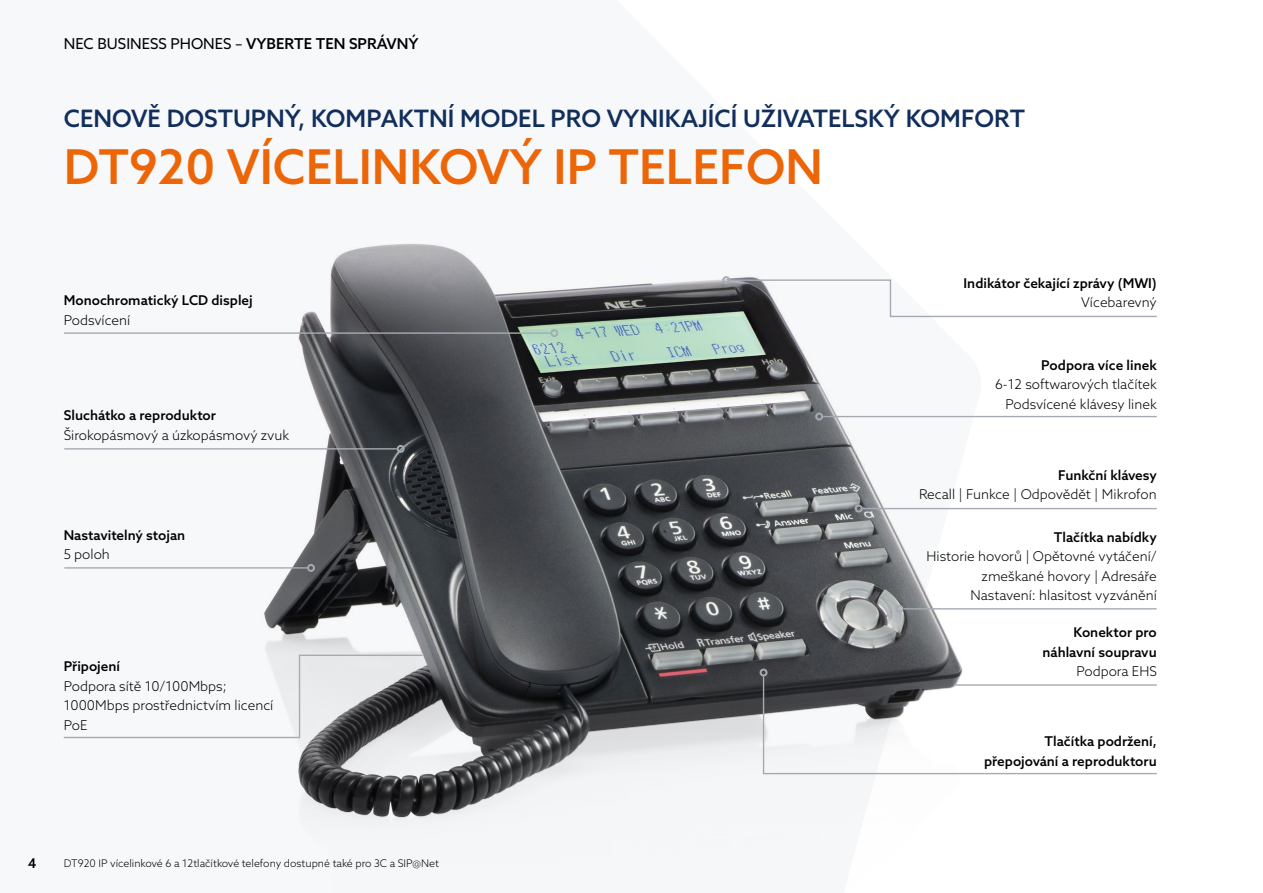
<style>
.page{position:relative;width:1263px;height:893px;background:#fff}
.page>*{position:absolute;margin:0;border:0;box-sizing:border-box;transform-origin:0 0}
.t1{font:500 48px "Azo Sans";color:#ec6608}
.t2{font:500 24px "Azo Sans";color:#122e5c}
.t3{font:15px "Azo Sans";color:#000}
.t4{font:300 13.5px/19.5px "Azo Sans";color:#000;text-align:right}
.t5{font:500 13.5px/19.5px "Azo Sans";color:#000;text-align:right}
.t6{font:300 10.5px "Azo Sans";color:#000}
.s1{font-weight:500}
</style>
<div class="page">
<img style="left:261px;top:243px;width:708px;height:602px">
<img style="left:264px;top:244px;width:215px;height:573px">
<svg style="left:722px;top:276px;width:435px;height:42px"></svg>
<hr style="left:863px;top:508px;width:294px;height:1px;background:#a6abb3">
<svg style="left:855px;top:505px;width:8px;height:8px"></svg>
<hr style="left:903px;top:608px;width:254px;height:1px;background:#a6abb3">
<svg style="left:895px;top:605px;width:8px;height:8px"></svg>
<hr style="left:64px;top:332px;width:486px;height:2px;background:#a6abb3">
<svg style="left:550px;top:329px;width:8px;height:8px"></svg>
<hr style="left:64px;top:448px;width:333px;height:2px;background:#a6abb3">
<hr style="left:64px;top:567px;width:243px;height:2px;background:#a6abb3">
<svg style="left:397px;top:445px;width:8px;height:8px"></svg>
<svg style="left:307px;top:564px;width:8px;height:8px"></svg>
<hr style="left:823px;top:416px;width:334px;height:1px;background:#a6abb3">
<svg style="left:815px;top:413px;width:8px;height:7px"></svg>
<svg style="left:760px;top:669px;width:397px;height:106px"></svg>
<svg style="left:63px;top:654px;width:361px;height:85px"></svg>
<p class="t3" style="left:64px;top:33px;width:356px">NEC BUSINESS PHONES – <span class="s1">VYBERTE TEN SPRÁVNÝ</span></p>
<h2 class="t2" style="left:64px;top:103px;width:963px">CENOVĚ DOSTUPNÝ, KOMPAKTNÍ MODEL PRO VYNIKAJÍCÍ UŽIVATELSKÝ KOMFORT</h2>
<h1 class="t1" style="left:64px;top:135px;width:760px">DT920 VÍCELINKOVÝ IP TELEFON</h1>
<p class="t5" style="left:64px;top:290px;width:191px">Monochromatický LCD displej</p>
<p class="t4" style="left:64px;top:310px;width:68px">Podsvícení</p>
<p class="t5" style="left:64px;top:405px;width:154px">Sluchátko a reproduktor</p>
<p class="t4" style="left:64px;top:425px;width:227px">Širokopásmový a úzkopásmový zvuk</p>
<p class="t5" style="left:64px;top:525px;width:123px">Nastavitelný stojan</p>
<p class="t4" style="left:64px;top:545px;width:48px">5 poloh</p>
<p class="t5" style="left:64px;top:656px;width:58px">Připojení</p>
<p class="t4" style="left:64px;top:676px;width:211px;text-align:left">Podpora sítě 10/100Mbps;<br>1000Mbps prostřednictvím licencí<br>PoE</p>
<p class="t5" style="left:28px;top:853px;width:10px">4</p>
<p class="t6" style="left:64px;top:857px;width:377px">DT920 IP vícelinkové 6 a 12tlačítkové telefony dostupné také pro 3C a SIP@Net</p>
<p class="t5" style="left:963px;top:273px;width:195px">Indikátor čekající zprávy (MWI)</p>
<p class="t4" style="left:1081px;top:293px;width:77px">Vícebarevný</p>
<p class="t5" style="left:1041px;top:355px;width:117px">Podpora více linek</p>
<p class="t4" style="left:995px;top:374px;width:163px">6-12 softwarových tlačítek<br>Podsvícené klávesy linek</p>
<p class="t5" style="left:1058px;top:465px;width:100px">Funkční klávesy</p>
<p class="t4" style="left:919px;top:485px;width:239px">Recall | Funkce | Odpovědět | Mikrofon</p>
<p class="t5" style="left:1054px;top:527px;width:104px">Tlačítka nabídky</p>
<p class="t4" style="left:927px;top:547px;width:232px">Historie hovorů | Opětovné vytáčení/ zmeškané hovory | Adresáře<br>Nastavení: hlasitost vyzvánění</p>
<p class="t5" style="left:1042px;top:623px;width:116px">Konektor pro náhlavní soupravu</p>
<p class="t4" style="left:1076px;top:662px;width:82px">Podpora EHS</p>
<p class="t5" style="left:984px;top:731px;width:174px">Tlačítka podržení, přepojování a reproduktoru</p>
</div>
